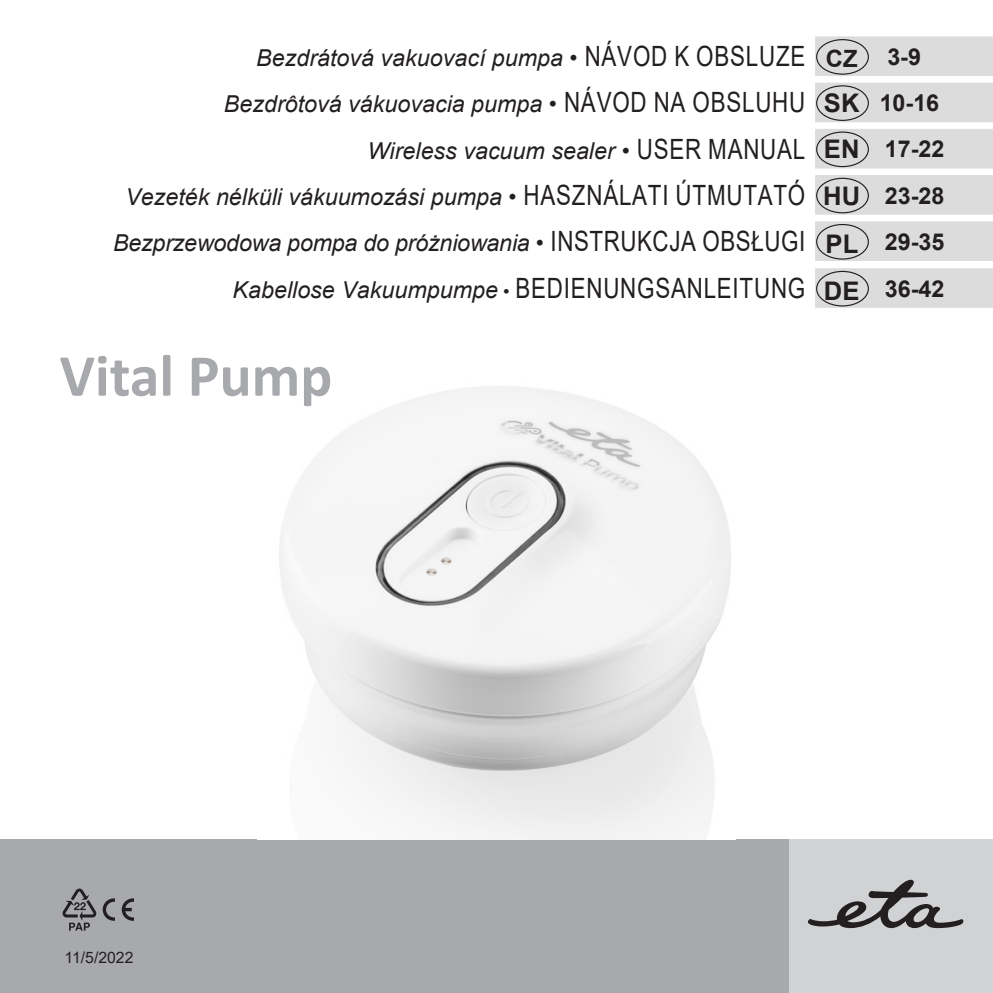
<style>
.page{position:relative;width:993px;height:993px;background:#fff}
.page>*{position:absolute;margin:0;border:0;box-sizing:border-box;transform-origin:0 0}
.t1{font:700 59.85px "Calibri";color:#a8a9ad}
.obsah{font:700 25.55px "Arial";color:#231f20}
.obsah-2{font:700 23.8px "Arial";color:#231f20}
.Normální{font:italic 23.45px "Arial";color:#231f20}
.běžný_text{font:700 23.45px "Arial";color:#231f20}
.t2{font:15.75px "Arial";color:#231f20}
.s1{font-style:normal;font-size:28px}
.s2{font-size:18.55px}
</style>
<div class="page">
<div style="left:0;top:838px;width:978px;height:154px;background:#a8a9ad"></div>
<div style="left:789px;top:838px;width:203px;height:154px;background:#d1d2d4"></div>
<svg style="left:807px;top:879px;width:156px;height:48px"></svg>
<svg style="left:122px;top:898px;width:12px;height:22px"></svg>
<svg style="left:103px;top:898px;width:12px;height:22px"></svg>
<svg style="left:63px;top:888px;width:34px;height:42px"></svg>
<div style="left:815px;top:36px;width:177px;height:40px;background:#dcdcdc"></div>
<div style="left:815px;top:83px;width:177px;height:39px;background:#dcdcdc"></div>
<div style="left:815px;top:129px;width:177px;height:39px;background:#dcdcdc"></div>
<div style="left:815px;top:175px;width:177px;height:40px;background:#dcdcdc"></div>
<div style="left:815px;top:221px;width:177px;height:40px;background:#dcdcdc"></div>
<div style="left:815px;top:39px;width:53px;height:36px;border:1px solid #231f20;border-radius:50%"></div>
<div style="left:815px;top:85px;width:53px;height:36px;border:1px solid #231f20;border-radius:50%"></div>
<div style="left:815px;top:131px;width:53px;height:36px;border:1px solid #231f20;border-radius:50%"></div>
<div style="left:815px;top:178px;width:53px;height:35px;border:1px solid #231f20;border-radius:50%"></div>
<div style="left:815px;top:224px;width:53px;height:35px;border:1px solid #231f20;border-radius:50%"></div>
<div style="left:815px;top:268px;width:177px;height:40px;background:#dcdcdc"></div>
<div style="left:815px;top:271px;width:53px;height:35px;border:1px solid #231f20;border-radius:50%"></div>
<img style="left:279px;top:386px;width:452px;height:452px">
<p class="Normální" style="left:256px;top:43px;width:550px">Bezdrátová vakuovací pumpa • <span class="s1">NÁVOD K OBSLUZE</span></p>
<p class="běžný_text" style="left:887px;top:40px;width:35px">3-9</p>
<p class="Normální" style="left:224px;top:89px;width:582px">Bezdrôtová vákuovacia pumpa • <span class="s1">NÁVOD NA OBSLUHU</span></p>
<p class="běžný_text" style="left:879px;top:86px;width:61px">10-16</p>
<p class="Normální" style="left:367px;top:135px;width:439px">Wireless vacuum sealer • <span class="s1">USER MANUAL</span></p>
<p class="běžný_text" style="left:884px;top:133px;width:61px">17-22</p>
<p class="Normální" style="left:125px;top:181px;width:681px">Vezeték nélküli vákuumozási pumpa • <span class="s1">HASZNÁLATI ÚTMUTATÓ</span></p>
<p class="běžný_text" style="left:884px;top:179px;width:61px">23-28</p>
<p class="Normální" style="left:113px;top:227px;width:693px">Bezprzewodowa pompa do próżniowania • <span class="s1">INSTRUKCJA OBSŁUGI</span></p>
<p class="běžný_text" style="left:884px;top:225px;width:61px">29-35</p>
<p class="obsah-2" style="left:825px;top:42px;width:33px">CZ</p>
<p class="obsah" style="left:823px;top:85px;width:37px">SK</p>
<p class="obsah" style="left:823px;top:131px;width:37px">EN</p>
<p class="obsah" style="left:823px;top:177px;width:38px">HU</p>
<p class="obsah" style="left:825px;top:226px;width:34px">PL</p>
<p class="Normální" style="left:232px;top:274px;width:574px">Kabellose Vakuumpumpe <span class="s2">•</span> <span class="s1">BEDIENUNGSANLEITUNG</span></p>
<p class="obsah" style="left:823px;top:273px;width:37px">DE</p>
<p class="běžný_text" style="left:884px;top:272px;width:61px">36-42</p>
<p class="t1" style="left:60px;top:333px;width:274px">Vital Pump</p>
<p class="t2" style="left:65px;top:946px;width:70px">11/5/2022</p>
</div>
